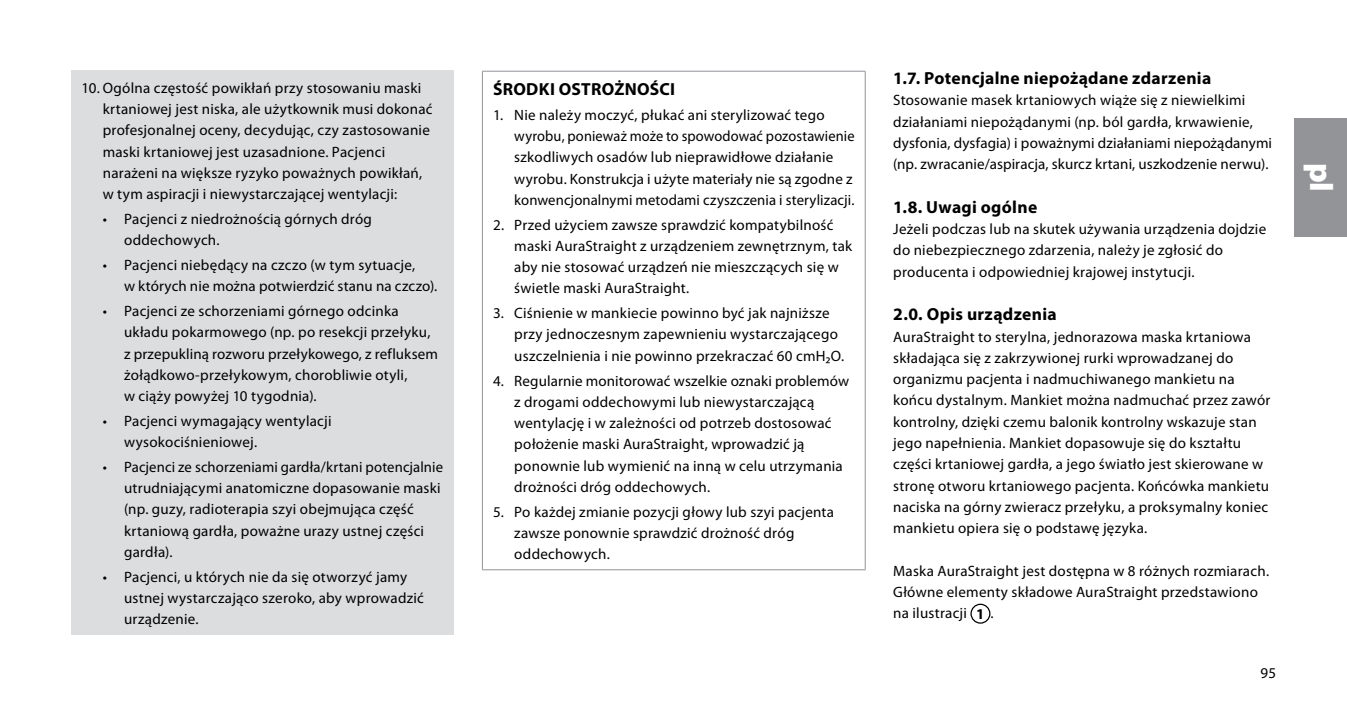
<style>
.page{position:relative;width:1347px;height:709px;background:#fff}
.page>*{position:absolute;margin:0;border:0;box-sizing:border-box;transform-origin:0 0}
.t1{font:900 32.5px "Myriad Pro";color:#fff}
.t2{font:700 17.5px "Myriad Pro";letter-spacing:.02em;color:#000}
.t3{font:15px/21.2px "Myriad Pro";letter-spacing:.015em;color:#000}
.s1{font-weight:700}
</style>
<div class="page">
<div style="left:1293px;top:118px;width:53px;height:118px;background:#939498"></div>
<div style="left:71px;top:71px;width:383px;height:564px;background:#dcddde"></div>
<hr style="left:482px;top:71px;width:383px;height:1px;background:#939498">
<hr style="left:482px;top:71px;width:1px;height:498px;background:#939498">
<hr style="left:864px;top:71px;width:1px;height:498px;background:#939498">
<hr style="left:482px;top:569px;width:383px;height:1px;background:#939498">
<div style="left:970px;top:603px;width:20px;height:20px;border:1px solid #000;border-radius:50%"></div>
<p class="t3" style="left:103px;top:77px;width:331px;text-indent:-21px">10. Ogólna częstość powikłań przy stosowaniu maski krtaniowej jest niska, ale użytkownik musi dokonać profesjonalnej oceny, decydując, czy zastosowanie maski krtaniowej jest uzasadnione. Pacjenci narażeni na większe ryzyko poważnych powikłań, w tym aspiracji i niewystarczającej wentylacji:</p>
<p class="t3" style="left:124px;top:208px;width:249px;text-indent:-21px">• Pacjenci z niedrożnością górnych dróg oddechowych.</p>
<p class="t3" style="left:124px;top:255px;width:315px;text-indent:-21px">• Pacjenci niebędący na czczo (w tym sytuacje,<br>w których nie można potwierdzić stanu na czczo).</p>
<p class="t3" style="left:124px;top:301px;width:315px;text-indent:-21px">• Pacjenci ze schorzeniami górnego odcinka układu pokarmowego (np. po resekcji przełyku, z przepukliną rozworu przełykowego, z refluksem żołądkowo-przełykowym, chorobliwie otyli,<br>w ciąży powyżej 10 tygodnia).</p>
<p class="t3" style="left:124px;top:410px;width:209px;text-indent:-21px">• Pacjenci wymagający wentylacji wysokociśnieniowej.</p>
<p class="t3" style="left:124px;top:456px;width:320px;text-indent:-21px">• Pacjenci ze schorzeniami gardła/krtani potencjalnie utrudniającymi anatomiczne dopasowanie maski (np. guzy, radioterapia szyi obejmująca część krtaniową gardła, poważne urazy ustnej części gardła).</p>
<p class="t3" style="left:124px;top:566px;width:301px;text-indent:-21px">• Pacjenci, u których nie da się otworzyć jamy ustnej wystarczająco szeroko, aby wprowadzić urządzenie.</p>
<p class="t2" style="left:493px;top:78px;width:184px">ŚRODKI OSTROŻNOŚCI</p>
<p class="t3" style="left:514px;top:104px;width:342px;text-indent:-21px">1. Nie należy moczyć, płukać ani sterylizować tego wyrobu, ponieważ może to spowodować pozostawienie szkodliwych osadów lub nieprawidłowe działanie wyrobu. Konstrukcja i użyte materiały nie są zgodne z konwencjonalnymi metodami czyszczenia i sterylizacji.</p>
<p class="t3" style="left:514px;top:214px;width:339px;text-indent:-21px">2. Przed użyciem zawsze sprawdzić kompatybilność maski AuraStraight z urządzeniem zewnętrznym, tak aby nie stosować urządzeń nie mieszczących się w świetle maski AuraStraight.</p>
<p class="t3" style="left:514px;top:303px;width:331px;text-indent:-21px">3. Ciśnienie w mankiecie powinno być jak najniższe przy jednoczesnym zapewnieniu wystarczającego uszczelnienia i nie powinno przekraczać 60 cmH₂O.</p>
<p class="t3" style="left:514px;top:370px;width:336px;text-indent:-21px">4. Regularnie monitorować wszelkie oznaki problemów z drogami oddechowymi lub niewystarczającą wentylację i w zależności od potrzeb dostosować położenie maski AuraStraight, wprowadzić ją ponownie lub wymienić na inną w celu utrzymania drożności dróg oddechowych.</p>
<p class="t3" style="left:514px;top:501px;width:321px;text-indent:-21px">5. Po każdej zmianie pozycji głowy lub szyi pacjenta zawsze ponownie sprawdzić drożność dróg oddechowych.</p>
<p class="t2" style="left:893px;top:67px;width:319px">1.7. Potencjalne niepożądane zdarzenia</p>
<p class="t3" style="left:893px;top:90px;width:380px">Stosowanie masek krtaniowych wiąże się z niewielkimi działaniami niepożądanymi (np. ból gardła, krwawienie, dysfonia, dysfagia) i poważnymi działaniami niepożądanymi (np. zwracanie/aspiracja, skurcz krtani, uszkodzenie nerwu).</p>
<p class="t2" style="left:893px;top:195px;width:145px">1.8. Uwagi ogólne</p>
<p class="t3" style="left:893px;top:219px;width:374px">Jeżeli podczas lub na skutek używania urządzenia dojdzie do niebezpiecznego zdarzenia, należy je zgłosić do producenta i odpowiedniej krajowej instytucji.</p>
<p class="t2" style="left:893px;top:303px;width:165px">2.0. Opis urządzenia</p>
<p class="t3" style="left:893px;top:326px;width:379px">AuraStraight to sterylna, jednorazowa maska krtaniowa składająca się z zakrzywionej rurki wprowadzanej do organizmu pacjenta i nadmuchiwanego mankietu na końcu dystalnym. Mankiet można nadmuchać przez zawór kontrolny, dzięki czemu balonik kontrolny wskazuje stan jego napełnienia. Mankiet dopasowuje się do kształtu części krtaniowej gardła, a jego światło jest skierowane w stronę otworu krtaniowego pacjenta. Końcówka mankietu naciska na górny zwieracz przełyku, a proksymalny koniec mankietu opiera się o podstawę języka.</p>
<p class="t3" style="left:893px;top:560px;width:377px">Maska AuraStraight jest dostępna w 8 różnych rozmiarach.<br>Główne elementy składowe AuraStraight przedstawiono na ilustracji <span class="s1">1</span> .</p>
<p class="t3" style="left:1260px;top:662px;width:17px">95</p>
<h1 class="t1" style="left:1342px;top:163px;width:31px;rotate:90deg">pl</h1>
</div>
